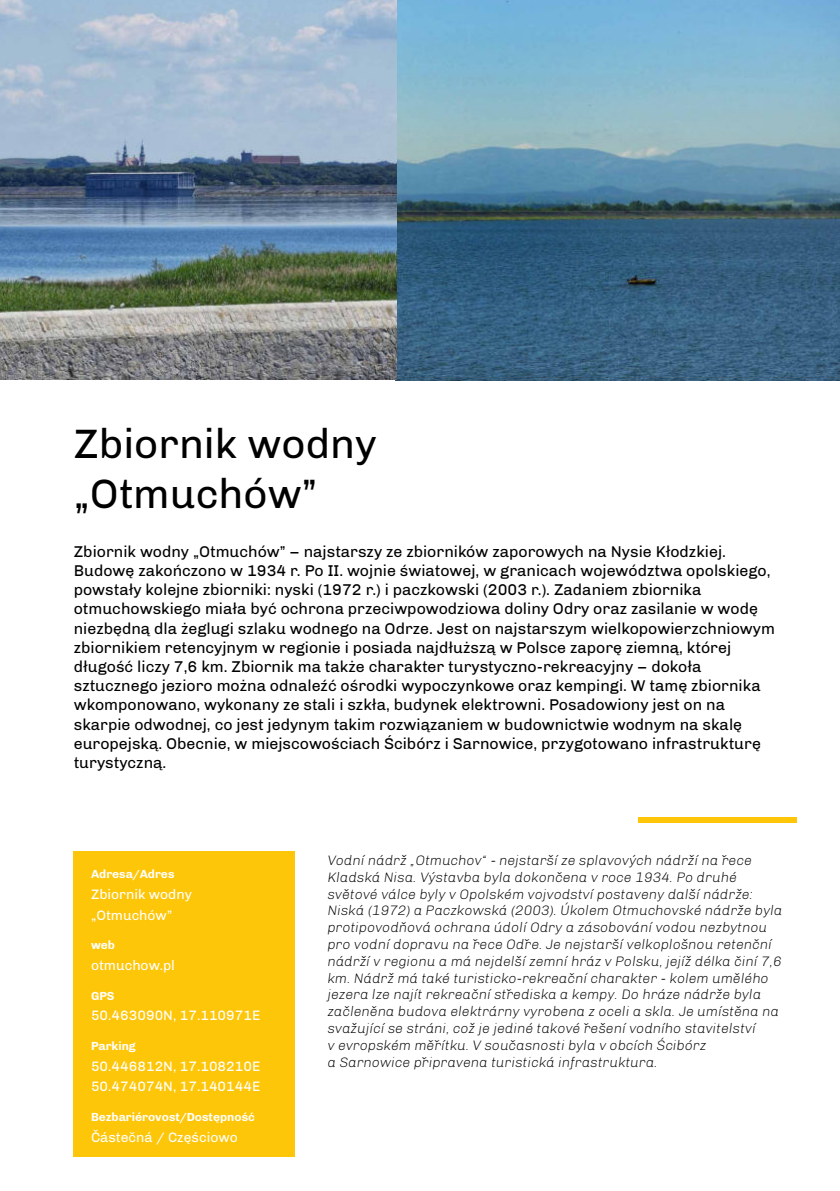
<style>
.page{position:relative;width:840px;height:1191px;background:#fff}
.page>*{position:absolute;margin:0;border:0;box-sizing:border-box;transform-origin:0 0}
.t1{font:42px/50.4px "Chivo";color:#000}
.t2{font:16px/19.2px "Chivo";color:#000}
.t3{font:italic 300 14px/16.8px "Chivo";color:#000}
.t4{font:14px/20.6px "Chivo";color:#fff}
.t5{font:700 12px "Chivo";color:#fff}
</style>
<div class="page">
<img style="left:0;top:0;width:839px;height:381px">
<div style="left:74px;top:852px;width:221px;height:305px;background:#fec608"></div>
<div style="left:744px;top:816px;width:53px;height:6px;background:#fec608"></div>
<div style="left:691px;top:816px;width:53px;height:6px;background:#fec608"></div>
<div style="left:638px;top:816px;width:53px;height:6px;background:#fec608"></div>
<h1 class="t1" style="left:74px;top:418px;width:304px">Zbiornik wodny „Otmuchów”</h1>
<p class="t2" style="left:74px;top:541px;width:702px">Zbiornik wodny „Otmuchów” – najstarszy ze zbiorników zaporowych na Nysie Kłodzkiej.<br>Budowę zakończono w 1934 r. Po II. wojnie światowej, w granicach województwa opolskiego, powstały kolejne zbiorniki: nyski (1972 r.) i paczkowski (2003 r.). Zadaniem zbiornika otmuchowskiego miała być ochrona przeciwpowodziowa doliny Odry oraz zasilanie w wodę niezbędną dla żeglugi szlaku wodnego na Odrze. Jest on najstarszym wielkopowierzchniowym zbiornikiem retencyjnym w regionie i posiada najdłuższą w Polsce zaporę ziemną, której długość liczy 7,6 km. Zbiornik ma także charakter turystyczno-rekreacyjny – dokoła sztucznego jezioro można odnaleźć ośrodki wypoczynkowe oraz kempingi. W tamę zbiornika wkomponowano, wykonany ze stali i szkła, budynek elektrowni. Posadowiony jest on na skarpie odwodnej, co jest jedynym takim rozwiązaniem w budownictwie wodnym na skalę europejską. Obecnie, w miejscowościach Ścibórz i Sarnowice, przygotowano infrastrukturę turystyczną.</p>
<p class="t5" style="left:91px;top:869px;width:85px">Adresa/Adres</p>
<p class="t4" style="left:91px;top:884px;width:102px">Zbiornik wodny „Otmuchów”</p>
<p class="t5" style="left:91px;top:940px;width:25px">web</p>
<p class="t4" style="left:91px;top:955px;width:85px">otmuchow.pl</p>
<p class="t5" style="left:91px;top:991px;width:25px">GPS</p>
<p class="t4" style="left:91px;top:1005px;width:171px">50.463090N, 17.110971E</p>
<p class="t5" style="left:91px;top:1041px;width:46px">Parking</p>
<p class="t4" style="left:91px;top:1055px;width:171px">50.446812N, 17.108210E<br>50.474074N, 17.140144E</p>
<p class="t5" style="left:91px;top:1109px;width:165px">Bezbariérovost/Dostępność</p>
<p class="t4" style="left:91px;top:1126px;width:148px">Částečná / Częściowo</p>
<p class="t3" style="left:327px;top:852px;width:456px">Vodní nádrž „Otmuchov“ - nejstarší ze splavových nádrží na řece Kladská Nisa. Výstavba byla dokončena v roce 1934. Po druhé světové válce byly v Opolském vojvodství postaveny další nádrže:<br>Niská (1972) a Paczkowská (2003). Úkolem Otmuchovské nádrže byla protipovodňová ochrana údolí Odry a zásobování vodou nezbytnou pro vodní dopravu na řece Odře. Je nejstarší velkoplošnou retenční nádrží v regionu a má nejdelší zemní hráz v Polsku, jejíž délka činí 7,6 km. Nádrž má také turisticko-rekreační charakter - kolem umělého jezera lze najít rekreační střediska a kempy. Do hráze nádrže byla začleněna budova elektrárny vyrobena z oceli a skla. Je umístěna na svažující se stráni, což je jediné takové řešení vodního stavitelství<br>v evropském měřítku. V současnosti byla v obcích Ścibórz<br>a Sarnowice připravena turistická infrastruktura.</p>
</div>
